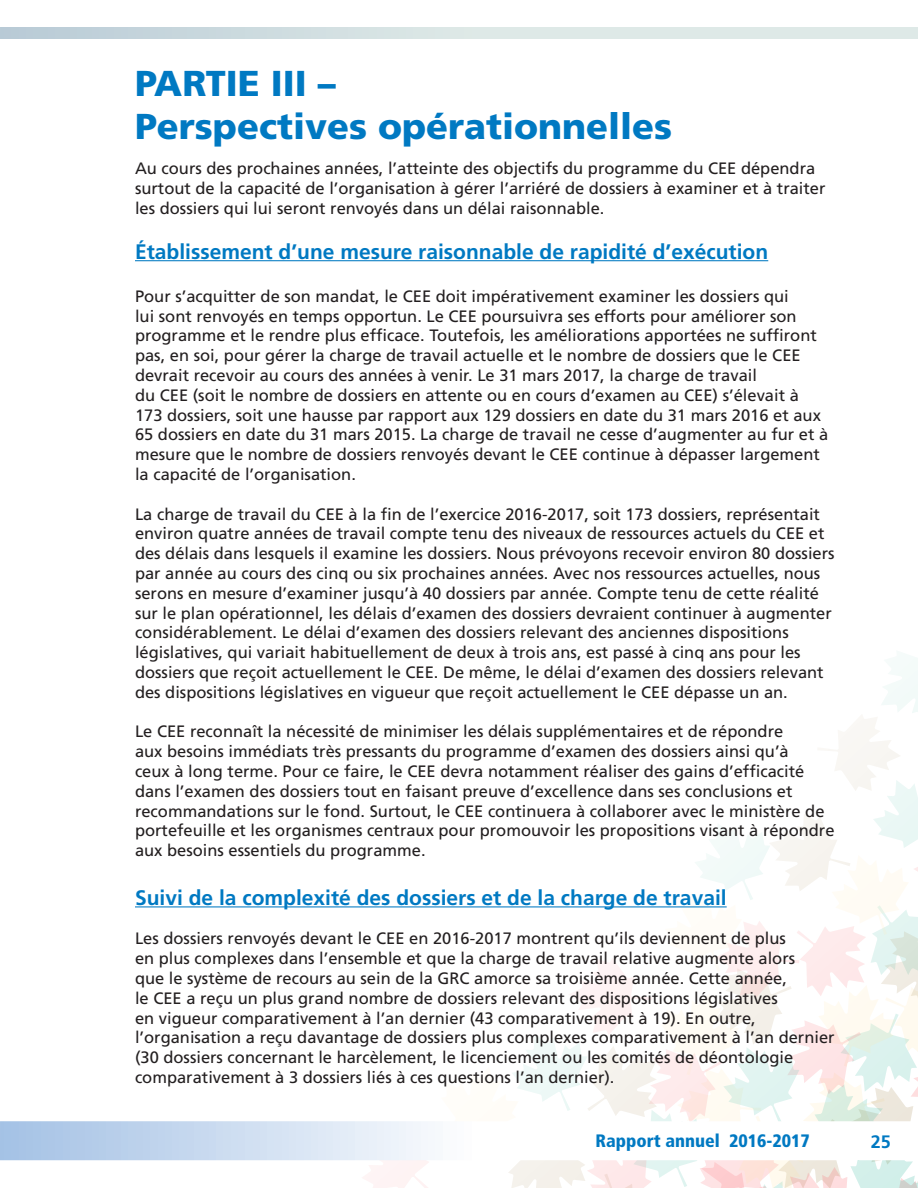
<style>
.page{position:relative;width:918px;height:1188px;background:#fff}
.page>*{position:absolute;margin:0;border:0;box-sizing:border-box;transform-origin:0 0}
.Heading_1{font:900 36px/43.2px "Frutiger";color:#0079c2}
.SUB_HEADING_1{font:700 21px "Frutiger";color:#0079c2}
.t1{font:900 condensed 18px "Frutiger";color:#0079c2}
.t2{font:700 18px "Frutiger";color:#0079c2}
.MAIN_TEXT{font:16.5px/19.8px "Frutiger";color:#231f20}
</style>
<div class="page">
<svg style="left:366px;top:1160px;width:62px;height:28px"></svg>
<svg style="left:441px;top:658px;width:477px;height:530px"></svg>
<svg style="left:0;top:27px;width:918px;height:12px;background:#d4e1e2"></svg>
<svg style="left:0;top:1121px;width:918px;height:39px"></svg>
<hr style="left:135px;top:260px;width:633px;height:1px;background:#0079c2">
<hr style="left:135px;top:906px;width:592px;height:1px;background:#0079c2">
<p class="Heading_1" style="left:135px;top:62px;width:539px">PARTIE III –<br>Perspectives opérationnelles</p>
<p class="MAIN_TEXT" style="left:135px;top:158px;width:692px">Au cours des prochaines années, l’atteinte des objectifs du programme du CEE dépendra surtout de la capacité de l’organisation à gérer l’arriéré de dossiers à examiner et à traiter les dossiers qui lui seront renvoyés dans un délai raisonnable.</p>
<p class="SUB_HEADING_1" style="left:135px;top:239px;width:635px">Établissement d’une mesure raisonnable de rapidité d’exécution</p>
<p class="MAIN_TEXT" style="left:135px;top:286px;width:695px">Pour s’acquitter de son mandat, le CEE doit impérativement examiner les dossiers qui<br>lui sont renvoyés en temps opportun. Le CEE poursuivra ses efforts pour améliorer son programme et le rendre plus efficace. Toutefois, les améliorations apportées ne suffiront pas, en soi, pour gérer la charge de travail actuelle et le nombre de dossiers que le CEE devrait recevoir au cours des années à venir. Le 31 mars 2017, la charge de travail<br>du CEE (soit le nombre de dossiers en attente ou en cours d’examen au CEE) s’élevait à 173 dossiers, soit une hausse par rapport aux 129 dossiers en date du 31 mars 2016 et aux 65 dossiers en date du 31 mars 2015. La charge de travail ne cesse d’augmenter au fur et à mesure que le nombre de dossiers renvoyés devant le CEE continue à dépasser largement la capacité de l’organisation.</p>
<p class="MAIN_TEXT" style="left:135px;top:504px;width:701px">La charge de travail du CEE à la fin de l’exercice 2016-2017, soit 173 dossiers, représentait environ quatre années de travail compte tenu des niveaux de ressources actuels du CEE et des délais dans lesquels il examine les dossiers. Nous prévoyons recevoir environ 80 dossiers par année au cours des cinq ou six prochaines années. Avec nos ressources actuelles, nous serons en mesure d’examiner jusqu’à 40 dossiers par année. Compte tenu de cette réalité sur le plan opérationnel, les délais d’examen des dossiers devraient continuer à augmenter considérablement. Le délai d’examen des dossiers relevant des anciennes dispositions législatives, qui variait habituellement de deux à trois ans, est passé à cinq ans pour les dossiers que reçoit actuellement le CEE. De même, le délai d’examen des dossiers relevant des dispositions législatives en vigueur que reçoit actuellement le CEE dépasse un an.</p>
<p class="MAIN_TEXT" style="left:135px;top:722px;width:701px">Le CEE reconnaît la nécessité de minimiser les délais supplémentaires et de répondre<br>aux besoins immédiats très pressants du programme d’examen des dossiers ainsi qu’à<br>ceux à long terme. Pour ce faire, le CEE devra notamment réaliser des gains d’efficacité dans l’examen des dossiers tout en faisant preuve d’excellence dans ses conclusions et recommandations sur le fond. Surtout, le CEE continuera à collaborer avec le ministère de portefeuille et les organismes centraux pour promouvoir les propositions visant à répondre aux besoins essentiels du programme.</p>
<p class="SUB_HEADING_1" style="left:135px;top:885px;width:593px">Suivi de la complexité des dossiers et de la charge de travail</p>
<p class="MAIN_TEXT" style="left:135px;top:929px;width:701px">Les dossiers renvoyés devant le CEE en 2016-2017 montrent qu’ils deviennent de plus<br>en plus complexes dans l’ensemble et que la charge de travail relative augmente alors<br>que le système de recours au sein de la GRC amorce sa troisième année. Cette année,<br>le CEE a reçu un plus grand nombre de dossiers relevant des dispositions législatives<br>en vigueur comparativement à l’an dernier (43 comparativement à 19). En outre, l’organisation a reçu davantage de dossiers plus complexes comparativement à l’an dernier (30 dossiers concernant le harcèlement, le licenciement ou les comités de déontologie comparativement à 3 dossiers liés à ces questions l’an dernier).</p>
<p class="t1" style="left:595px;top:1130px;width:216px">Rapport annuel 2016-2017</p>
<p class="t2" style="left:871px;top:1131px;width:22px">25</p>
</div>
